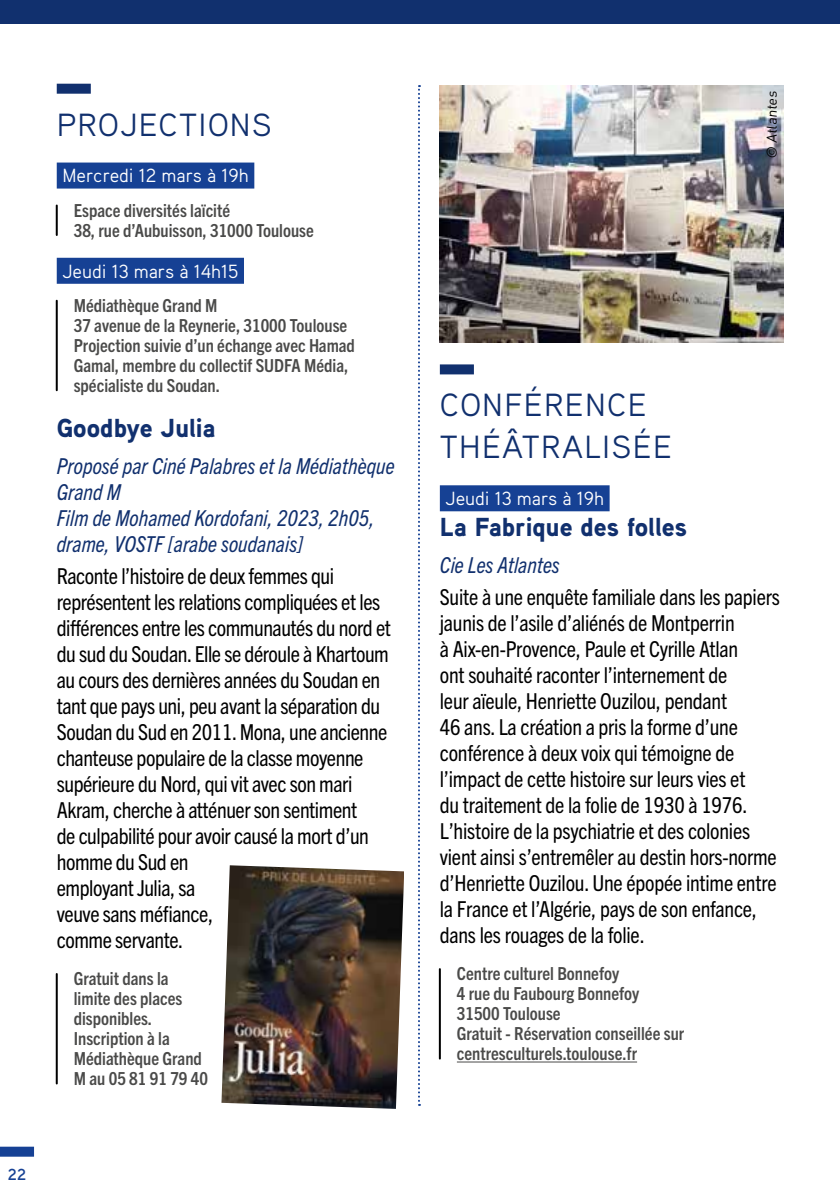
<style>
.page{position:relative;width:840px;height:1191px;background:#fff}
.page>*{position:absolute;margin:0;border:0;box-sizing:border-box;transform-origin:0 0}
.t1{font:32px/42px "Aaux Pro";letter-spacing:.04em;color:#11306e}
.t2{font:900 26px "Aaux Pro";color:#11306e}
.t3{font:condensed 22px/26px "Trade Gothic Next LT Pro";letter-spacing:-.01em;color:#000}
.t4{font:italic condensed 22px/26px "Trade Gothic Next LT Pro";color:#11306e}
.t5{font:19px "Aaux Pro";color:#fff}
.t6{font:700 condensed 18px/20px "Trade Gothic Next LT Pro";color:#4a4a49}
.t7{font:700 16px "Aaux Pro";color:#164194}
.t8{font:14px "DIN";color:#000}
</style>
<div class="page">
<div style="left:0;top:0;width:839px;height:24px;background:#11306e"></div>
<svg style="left:418px;top:85px;width:2px;height:1021px"></svg>
<div style="left:57px;top:162px;width:197px;height:26px;background:#164194"></div>
<hr style="left:56px;top:205px;width:2px;height:30px;background:#000">
<div style="left:57px;top:258px;width:187px;height:26px;background:#164194"></div>
<hr style="left:56px;top:301px;width:2px;height:89px;background:#000">
<hr style="left:56px;top:974px;width:2px;height:109px;background:#000">
<div style="left:57px;top:84px;width:34px;height:10px;background:#11306e"></div>
<img style="left:439px;top:85px;width:343px;height:257px">
<div style="left:439px;top:485px;width:170px;height:26px;background:#164194"></div>
<hr style="left:438px;top:969px;width:2px;height:89px;background:#000">
<hr style="left:456px;top:1061px;width:180px;height:1px;background:#4a4a49">
<div style="left:439px;top:364px;width:34px;height:10px;background:#11306e"></div>
<img style="left:221px;top:865px;width:183px;height:243px">
<div style="left:0;top:1146px;width:34px;height:10px;background:#164194"></div>
<h1 class="t1" style="left:57px;top:103px;width:217px">PROJECTIONS</h1>
<p class="t5" style="left:62px;top:164px;width:188px">Mercredi 12 mars à 19h</p>
<p class="t6" style="left:74px;top:199px;width:241px">Espace diversités laïcité<br>38, rue d’Aubuisson, 31000 Toulouse</p>
<p class="t5" style="left:62px;top:259px;width:177px">Jeudi 13 mars à 14h15</p>
<p class="t6" style="left:74px;top:294px;width:282px">Médiathèque Grand M<br>37 avenue de la Reynerie, 31000 Toulouse Projection suivie d’un échange avec Hamad Gamal, membre du collectif SUDFA Média, spécialiste du Soudan.</p>
<p class="t2" style="left:57px;top:411px;width:160px">Goodbye Julia</p>
<p class="t4" style="left:57px;top:452px;width:339px">Proposé par Ciné Palabres et la Médiathèque<br>Grand M<br>Film de Mohamed Kordofani, 2023, 2h05, drame, VOSTF [arabe soudanais]</p>
<p class="t3" style="left:57px;top:561px;width:335px">Raconte l’histoire de deux femmes qui représentent les relations compliquées et les différences entre les communautés du nord et du sud du Soudan. Elle se déroule à Khartoum au cours des dernières années du Soudan en tant que pays uni, peu avant la séparation du Soudan du Sud en 2011. Mona, une ancienne chanteuse populaire de la classe moyenne supérieure du Nord, qui vit avec son mari Akram, cherche à atténuer son sentiment<br>de culpabilité pour avoir causé la mort d’un homme du Sud en<br>employant Julia, sa<br>veuve sans méfiance,<br>comme servante.</p>
<p class="t6" style="left:74px;top:967px;width:136px">Gratuit dans la limite des places disponibles.<br>Inscription à la<br>Médiathèque Grand<br>M au 05 81 91 79 40</p>
<p class="t7" style="left:8px;top:1163px;width:20px">22</p>
<p class="t8" style="left:762px;top:158px;width:71px;rotate:-90deg">© Atlantes</p>
<h1 class="t1" style="left:439px;top:383px;width:233px">CONFÉRENCE<br>THÉÂTRALISÉE</h1>
<p class="t5" style="left:445px;top:486px;width:160px">Jeudi 13 mars à 19h</p>
<p class="t2" style="left:439px;top:510px;width:248px">La Fabrique des folles</p>
<p class="t4" style="left:439px;top:551px;width:121px">Cie Les Atlantes</p>
<p class="t3" style="left:439px;top:582px;width:341px">Suite à une enquête familiale dans les papiers jaunis de l’asile d’aliénés de Montperrin<br>à Aix-en-Provence, Paule et Cyrille Atlan<br>ont souhaité raconter l’internement de<br>leur aïeule, Henriette Ouzilou, pendant<br>46 ans. La création a pris la forme d’une conférence à deux voix qui témoigne de l’impact de cette histoire sur leurs vies et<br>du traitement de la folie de 1930 à 1976.<br>L’histoire de la psychiatrie et des colonies vient ainsi s’entremêler au destin hors-norme d’Henriette Ouzilou. Une épopée intime entre la France et l’Algérie, pays de son enfance, dans les rouages de la folie.</p>
<p class="t6" style="left:456px;top:962px;width:229px">Centre culturel Bonnefoy<br>4 rue du Faubourg Bonnefoy<br>31500 Toulouse<br>Gratuit - Réservation conseillée sur centresculturels.toulouse.fr</p>
</div>
